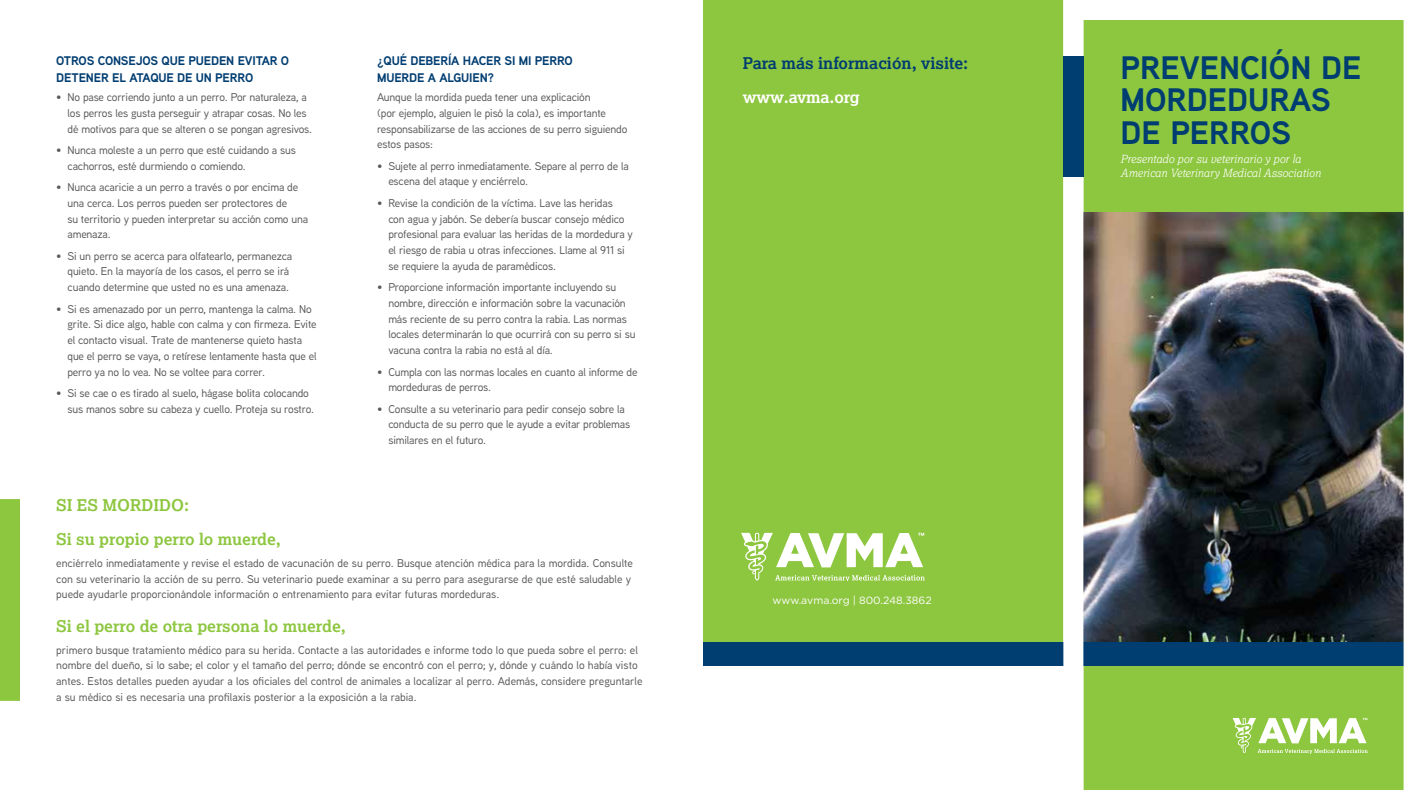
<style>
.page{position:relative;width:1424px;height:810px;background:#fff}
.page>*{position:absolute;margin:0;border:0;box-sizing:border-box;transform-origin:0 0}
.t1{font:700 32.5px/32.5px "Aaux Next";color:#003d71}
.t2{font:700 16.25px/34px "Lexia";color:#8dc63f}
.t3{font:700 16.25px "Lexia";color:#003d71}
.t4{font:700 16.25px "Lexia";letter-spacing:-.01em;color:#fff}
.t5{font:700 12.5px/17.5px "Aaux Next";letter-spacing:-.015em;color:#003d71}
.t6{font:500 11.25px/15.8px "Aaux Next";letter-spacing:-.015em;color:#58595b}
.t7{font:italic 300 11.25px/13.5px "Lexia";color:#fff}
.t8{font:10.5px "Gotham";color:#fff}
</style>
<div class="page">
<div style="left:703px;top:0;width:364px;height:646px;background:#8dc63f"></div>
<div style="left:1084px;top:21px;width:318px;height:768px;background:#8dc63f"></div>
<img style="left:1084px;top:213px;width:318px;height:429px">
<div style="left:1072px;top:642px;width:346px;height:24px;background:#003d71"></div>
<div style="left:703px;top:642px;width:360px;height:24px;background:#003d71"></div>
<svg style="left:1232px;top:718px;width:135px;height:36px"></svg>
<svg style="left:741px;top:533px;width:183px;height:47px"></svg>
<div style="left:0;top:499px;width:20px;height:202px;background:#8dc63f"></div>
<div style="left:1063px;top:0;width:360px;height:810px;border:20px solid #fff"></div>
<div style="left:1063px;top:56px;width:20px;height:121px;background:#003d71"></div>
<p class="t5" style="left:56px;top:52px;width:234px">OTROS CONSEJOS QUE PUEDEN EVITAR O<br>DETENER EL ATAQUE DE UN PERRO</p>
<p class="t6" style="left:68px;top:89px;width:246px;text-indent:-11px">• No pase corriendo junto a un perro. Por naturaleza, a los perros les gusta perseguir y atrapar cosas. No les dé motivos para que se alteren o se pongan agresivos.</p>
<p class="t6" style="left:68px;top:142px;width:230px;text-indent:-11px">• Nunca moleste a un perro que esté cuidando a sus cachorros, esté durmiendo o comiendo.</p>
<p class="t6" style="left:68px;top:179px;width:242px;text-indent:-11px">• Nunca acaricie a un perro a través o por encima de una cerca. Los perros pueden ser protectores de<br>su territorio y pueden interpretar su acción como una amenaza.</p>
<p class="t6" style="left:68px;top:248px;width:226px;text-indent:-11px">• Si un perro se acerca para olfatearlo, permanezca quieto. En la mayoría de los casos, el perro se irá cuando determine que usted no es una amenaza.</p>
<p class="t6" style="left:68px;top:300px;width:251px;text-indent:-11px">• Si es amenazado por un perro, mantenga la calma. No grite. Si dice algo, hable con calma y con firmeza. Evite el contacto visual. Trate de mantenerse quieto hasta que el perro se vaya, o retírese lentamente hasta que el perro ya no lo vea. No se voltee para correr.</p>
<p class="t6" style="left:68px;top:385px;width:248px;text-indent:-11px">• Si se cae o es tirado al suelo, hágase bolita colocando sus manos sobre su cabeza y cuello. Proteja su rostro.</p>
<p class="t5" style="left:377px;top:52px;width:197px">¿QUÉ DEBERÍA HACER SI MI PERRO<br>MUERDE A ALGUIEN?</p>
<p class="t6" style="left:377px;top:89px;width:252px">Aunque la mordida pueda tener una explicación<br>(por ejemplo, alguien le pisó la cola), es importante responsabilizarse de las acciones de su perro siguiendo estos pasos:</p>
<p class="t6" style="left:388px;top:158px;width:242px;text-indent:-11px">• Sujete al perro inmediatamente. Separe al perro de la escena del ataque y enciérrelo.</p>
<p class="t6" style="left:388px;top:195px;width:246px;text-indent:-11px">• Revise la condición de la víctima. Lave las heridas<br>con agua y jabón. Se debería buscar consejo médico profesional para evaluar las heridas de la mordedura y el riesgo de rabia u otras infecciones. Llame al 911 si se requiere la ayuda de paramédicos.</p>
<p class="t6" style="left:388px;top:279px;width:248px;text-indent:-11px">• Proporcione información importante incluyendo su nombre, dirección e información sobre la vacunación más reciente de su perro contra la rabia. Las normas locales determinarán lo que ocurrirá con su perro si su vacuna contra la rabia no está al día.</p>
<p class="t6" style="left:388px;top:363px;width:251px;text-indent:-11px">• Cumpla con las normas locales en cuanto al informe de mordeduras de perros.</p>
<p class="t6" style="left:388px;top:401px;width:243px;text-indent:-11px">• Consulte a su veterinario para pedir consejo sobre la conducta de su perro que le ayude a evitar problemas similares en el futuro.</p>
<h2 class="t2" style="left:56px;top:488px;width:226px">SI ES MORDIDO:<br>Si su propio perro lo muerde,</h2>
<p class="t6" style="left:56px;top:555px;width:578px">enciérrelo inmediatamente y revise el estado de vacunación de su perro. Busque atención médica para la mordida. Consulte con su veterinario la acción de su perro. Su veterinario puede examinar a su perro para asegurarse de que esté saludable y puede ayudarle proporcionándole información o entrenamiento para evitar futuras mordeduras.</p>
<h2 class="t2" style="left:56px;top:609px;width:291px">Si el perro de otra persona lo muerde,</h2>
<p class="t6" style="left:56px;top:642px;width:588px">primero busque tratamiento médico para su herida. Contacte a las autoridades e informe todo lo que pueda sobre el perro: el nombre del dueño, si lo sabe; el color y el tamaño del perro; dónde se encontró con el perro; y, dónde y cuándo lo había visto antes. Estos detalles pueden ayudar a los oficiales del control de animales a localizar al perro. Además, considere preguntarle a su médico si es necesaria una profilaxis posterior a la exposición a la rabia.</p>
<h2 class="t3" style="left:742px;top:52px;width:227px">Para más información, visite:</h2>
<h2 class="t4" style="left:742px;top:86px;width:118px">www.avma.org</h2>
<p class="t8" style="left:772px;top:594px;width:161px">www.avma.org | 800.248.3862</p>
<h1 class="t1" style="left:1120px;top:51px;width:242px">PREVENCIÓN DE<br>MORDEDURAS<br>DE PERROS</h1>
<p class="t7" style="left:1120px;top:152px;width:202px">Presentado por su veterinario y por la<br>American Veterinary Medical Association</p>
</div>
